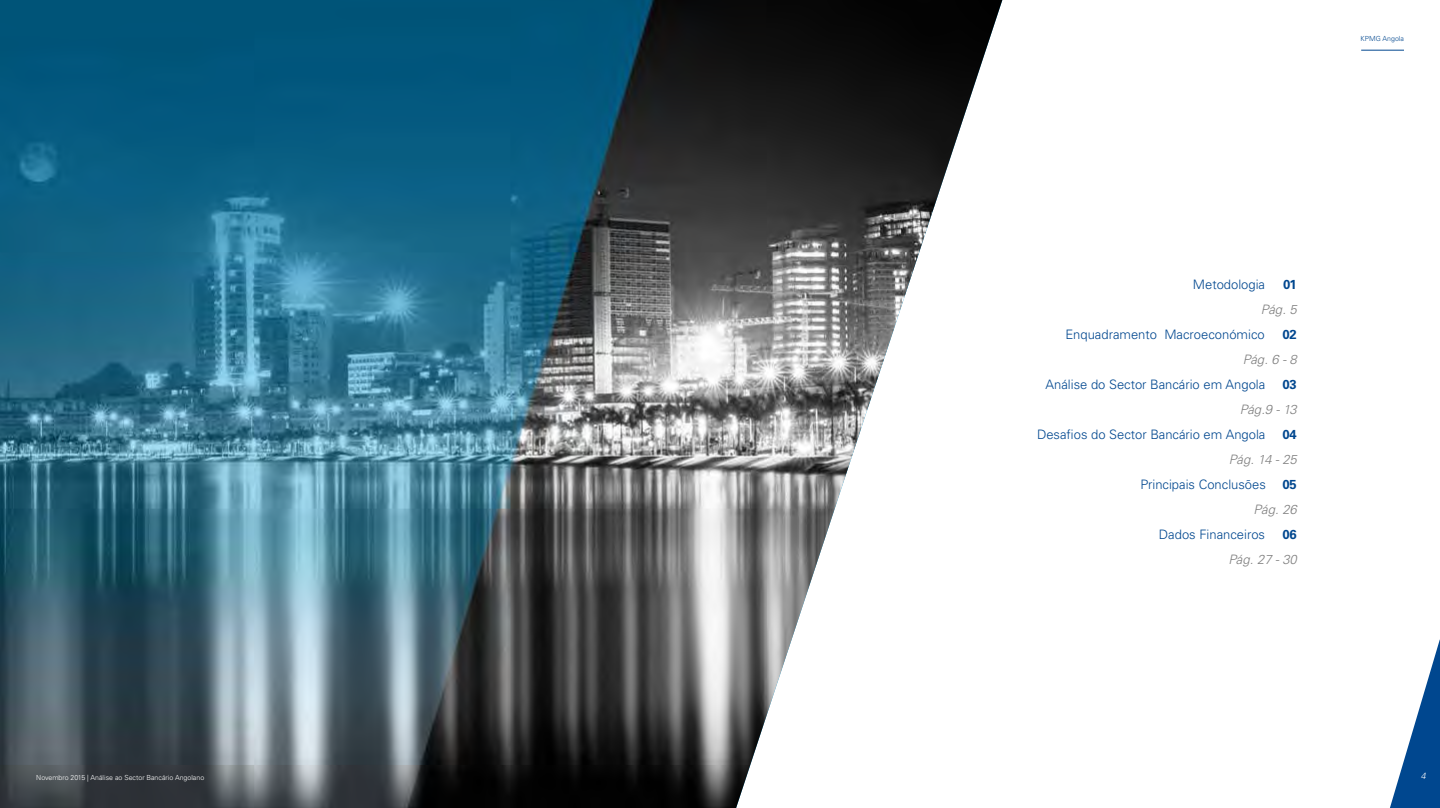
<style>
.page{position:relative;width:1440px;height:808px;background:#fff}
.page>*{position:absolute;margin:0;border:0;box-sizing:border-box;transform-origin:0 0}
.t1{font:300 13px "Univers LT Std";color:#00478f}
.t2{font:italic 300 13px "Univers LT Std";color:#808080}
.t3{font:700 13px "Univers LT Std";letter-spacing:-.005em;color:#00478f}
.t4{font:italic 300 9px "Univers LT Std";color:#fff}
.t5{font:300 7px "Univers LT Std";color:#fff}
.t6{font:300 7px "Univers LT Std";color:#00478f}
</style>
<div class="page">
<img style="left:0;top:0;width:1003px;height:808px">
<svg style="left:1390px;top:640px;width:50px;height:168px"></svg>
<hr style="left:1361px;top:50px;width:43px;height:1px;background:#00478f">
<p class="t5" style="left:36px;top:773px;width:169px">Novembro 2015 | Análise ao Sector Bancário Angolano</p>
<p class="t6" style="left:1361px;top:34px;width:45px">KPMG Angola</p>
<p class="t1" style="left:1193px;top:277px;width:74px">Metodologia</p>
<p class="t3" style="left:1283px;top:277px;width:15px">01</p>
<p class="t2" style="left:1261px;top:302px;width:37px">Pág. 5</p>
<p class="t1" style="left:1065px;top:327px;width:201px">Enquadramento Macroeconómico</p>
<p class="t3" style="left:1282px;top:327px;width:16px">02</p>
<p class="t2" style="left:1243px;top:352px;width:56px">Pág. 6 - 8</p>
<p class="t1" style="left:1046px;top:377px;width:221px">Análise do Sector Bancário em Angola</p>
<p class="t3" style="left:1282px;top:377px;width:16px">03</p>
<p class="t2" style="left:1240px;top:402px;width:59px">Pág.9 - 13</p>
<p class="t1" style="left:1037px;top:427px;width:230px">Desafios do Sector Bancário em Angola</p>
<p class="t3" style="left:1282px;top:427px;width:16px">04</p>
<p class="t2" style="left:1229px;top:452px;width:69px">Pág. 14 - 25</p>
<p class="t1" style="left:1140px;top:477px;width:127px">Principais Conclusões</p>
<p class="t3" style="left:1282px;top:477px;width:16px">05</p>
<p class="t2" style="left:1254px;top:502px;width:45px">Pág. 26</p>
<p class="t1" style="left:1159px;top:527px;width:108px">Dados Financeiros</p>
<p class="t3" style="left:1282px;top:527px;width:16px">06</p>
<p class="t2" style="left:1228px;top:552px;width:70px">Pág. 27 - 30</p>
<p class="t4" style="left:1421px;top:770px;width:7px">4</p>
</div>
